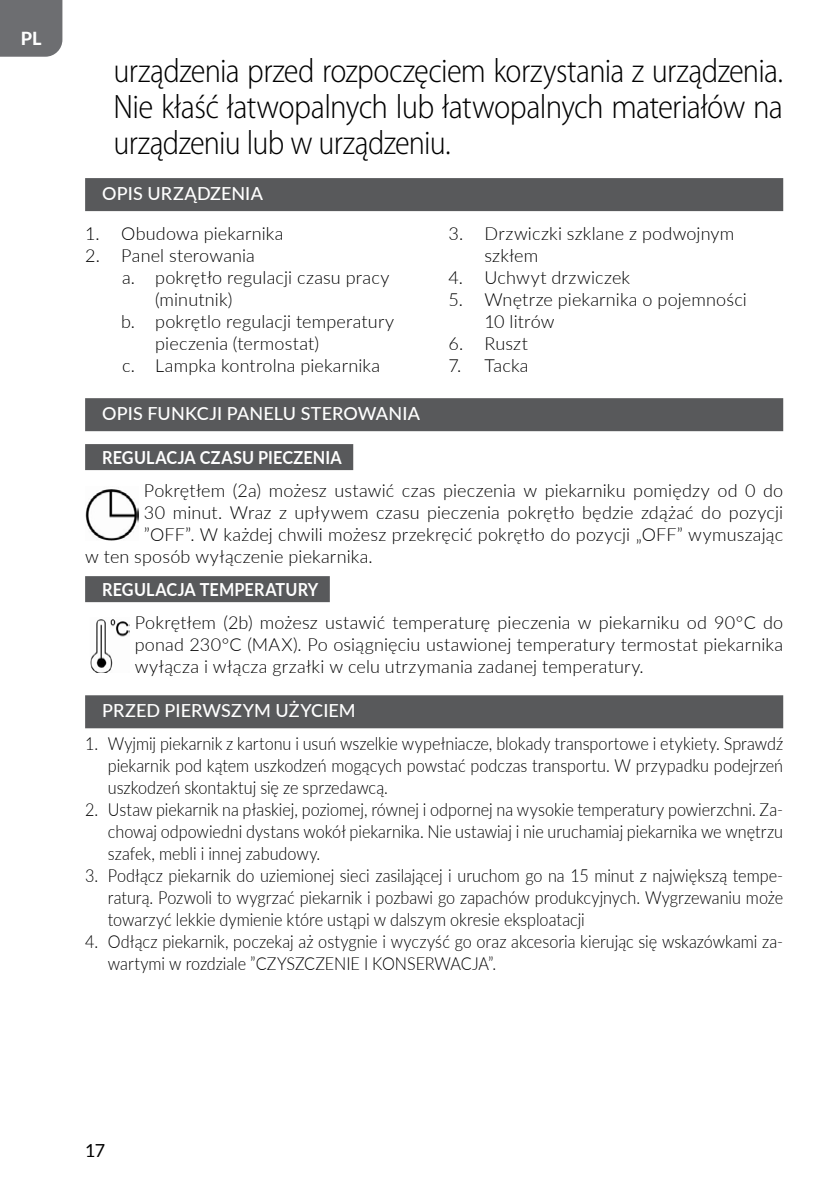
<style>
.page{position:relative;width:840px;height:1191px;background:#fff}
.page>*{position:absolute;margin:0;border:0;box-sizing:border-box;transform-origin:0 0}
.t1{font:300 semi-condensed 34px/36px "Myriad Pro";letter-spacing:-.025em;color:#000;text-align:justify}
.t2{font:300 18px/22px "Lato";letter-spacing:.005em;color:#000;text-align:justify;scale:.9 1}
.t3{font:300 18px/22px "Lato";letter-spacing:.005em;color:#000}
.t4{font:500 18px "Lato";letter-spacing:.005em;color:#fff}
.t5{font:700 18px "Lato";letter-spacing:.01em;color:#fff;scale:.9 1}
.t6{font:18px "Lato";color:#000}
.t7{font:800 18px "Lato";color:#fff}
</style>
<div class="page">
<div style="left:0;top:0;width:62px;height:57px;background:#6d6e71"></div>
<div style="left:85px;top:178px;width:697px;height:33px;background:#58595b"></div>
<div style="left:85px;top:398px;width:697px;height:33px;background:#58595b"></div>
<div style="left:85px;top:444px;width:268px;height:26px;background:#58595b"></div>
<div style="left:85px;top:576px;width:244px;height:26px;background:#58595b"></div>
<div style="left:85px;top:695px;width:697px;height:33px;background:#58595b"></div>
<img style="left:85px;top:489px;width:53px;height:52px">
<img style="left:90px;top:619px;width:39px;height:54px">
<p class="t7" style="left:21px;top:25px;width:22px">PL</p>
<h1 class="t1" style="left:113px;top:54px;width:670px">urządzenia przed rozpoczęciem korzystania z urządzenia.<br>Nie kłaść łatwopalnych lub łatwopalnych materiałów na urządzeniu lub w urządzeniu.</h1>
<p class="t4" style="left:102px;top:180px;width:162px">OPIS URZĄDZENIA</p>
<p class="t3" style="left:85px;top:222px;width:200px">1. Obudowa piekarnika</p>
<p class="t3" style="left:85px;top:244px;width:171px">2. Panel sterowania</p>
<p class="t3" style="left:122px;top:266px;width:269px">a. pokrętło regulacji czasu pracy</p>
<p class="t3" style="left:155px;top:288px;width:79px">(minutnik)</p>
<p class="t3" style="left:121px;top:310px;width:274px">b. pokrętlo regulacji temperatury</p>
<p class="t3" style="left:155px;top:332px;width:165px">pieczenia (termostat)</p>
<p class="t3" style="left:122px;top:354px;width:259px">c. Lampka kontrolna piekarnika</p>
<p class="t3" style="left:484px;top:222px;width:251px;text-indent:-36px">3. Drzwiczki szklane z podwojnym szkłem</p>
<p class="t3" style="left:448px;top:266px;width:183px">4. Uchwyt drzwiczek</p>
<p class="t3" style="left:484px;top:288px;width:264px;text-indent:-36px">5. Wnętrze piekarnika o pojemności<br>10 litrów</p>
<p class="t3" style="left:448px;top:332px;width:81px">6. Ruszt</p>
<p class="t3" style="left:448px;top:354px;width:82px">7. Tacka</p>
<p class="t4" style="left:102px;top:400px;width:319px">OPIS FUNKCJI PANELU STEROWANIA</p>
<p class="t5" style="left:102px;top:444px;width:268px">REGULACJA CZASU PIECZENIA</p>
<p class="t3" style="left:144px;top:479px;width:640px">Pokrętłem (2a) możesz ustawić czas pieczenia w piekarniku pomiędzy od 0 do</p>
<p class="t3" style="left:144px;top:501px;width:640px">30 minut. Wraz z upływem czasu pieczenia pokrętło będzie zdążać do pozycji</p>
<p class="t3" style="left:144px;top:523px;width:640px">”OFF”. W każdej chwili możesz przekręcić pokrętło do pozycji „OFF” wymuszając</p>
<p class="t3" style="left:85px;top:545px;width:289px">w ten sposób wyłączenie piekarnika.</p>
<p class="t5" style="left:102px;top:576px;width:242px">REGULACJA TEMPERATURY</p>
<p class="t3" style="left:135px;top:611px;width:649px;text-align:justify">Pokrętłem (2b) możesz ustawić temperaturę pieczenia w piekarniku od 90°C do ponad 230°C (MAX). Po osiągnięciu ustawionej temperatury termostat piekarnika wyłącza i włącza grzałki w celu utrzymania zadanej temperatury.</p>
<p class="t4" style="left:102px;top:697px;width:255px">PRZED PIERWSZYM UŻYCIEM</p>
<p class="t2" style="left:108px;top:732px;width:751px;text-indent:-23px">1. Wyjmij piekarnik z kartonu i usuń wszelkie wypełniacze, blokady transportowe i etykiety. Sprawdź piekarnik pod kątem uszkodzeń mogących powstać podczas transportu. W przypadku podejrzeń uszkodzeń skontaktuj się ze sprzedawcą.</p>
<p class="t2" style="left:108px;top:798px;width:751px;text-indent:-23px">2. Ustaw piekarnik na płaskiej, poziomej, równej i odpornej na wysokie temperatury powierzchni. Za&shy;chowaj odpowiedni dystans wokół piekarnika. Nie ustawiaj i nie uruchamiaj piekarnika we wnętrzu szafek, mebli i innej zabudowy.</p>
<p class="t2" style="left:108px;top:864px;width:751px;text-indent:-23px">3. Podłącz piekarnik do uziemionej sieci zasilającej i uruchom go na 15 minut z największą tempe&shy;raturą. Pozwoli to wygrzać piekarnik i pozbawi go zapachów produkcyjnych. Wygrzewaniu może towarzyć lekkie dymienie które ustąpi w dalszym okresie eksploatacji</p>
<p class="t2" style="left:108px;top:930px;width:751px;text-indent:-23px">4. Odłącz piekarnik, poczekaj aż ostygnie i wyczyść go oraz akcesoria kierując się wskazówkami za&shy;wartymi w rozdziale ”CZYSZCZENIE I KONSERWACJA”.</p>
<p class="t6" style="left:85px;top:1137px;width:22px">17</p>
</div>
